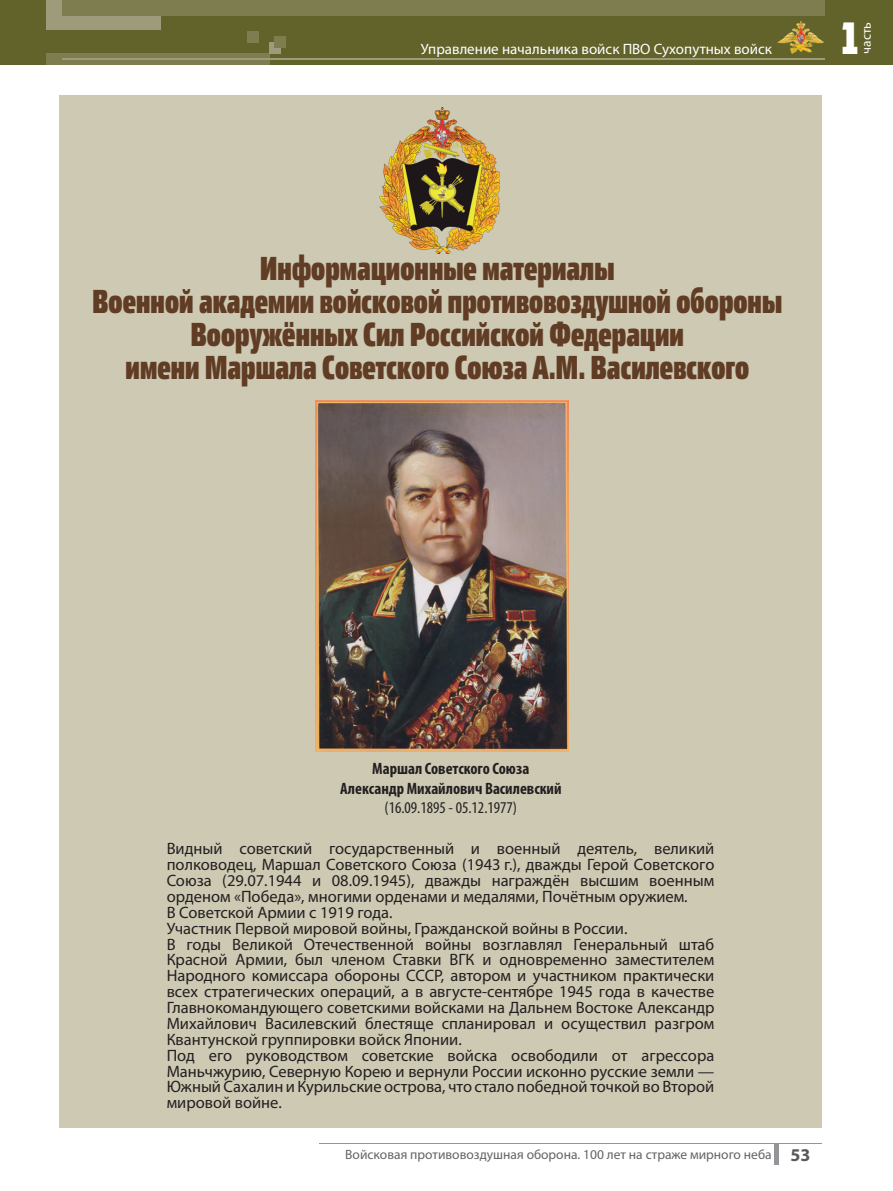
<style>
.page{position:relative;width:893px;height:1191px;background:#fff}
.page>*{position:absolute;margin:0;border:0;box-sizing:border-box;transform-origin:0 0}
.t1{font:900 45px "Haag Cy Compressed";color:#fff}
.t2{font:900 33px/33px "Haag Cy Compressed";letter-spacing:.005em;color:#613c25;text-align:center}
.t3{font:16.5px/15.9px "Myriad Pro";color:#231f20}
.t4{font:700 condensed 16.5px/19.5px "Myriad Pro";color:#231f20;text-align:center}
.t5{font:condensed 16.5px "Myriad Pro";color:#231f20}
.t6{font:15px "Myriad Pro";color:#fff}
.t7{font:13.5px "Myriad Pro";color:#636466}
.t8{font:13.35px "Myriad Pro";color:#fff}
.s1{font-weight:700;font-size:18px;color:#58595b}
</style>
<div class="page">
<hr style="left:319px;top:1142px;width:503px;height:1px;background:#939598">
<div style="left:774px;top:1143px;width:5px;height:22px;background:#939598"></div>
<div style="left:0;top:0;width:893px;height:64px;background:#62632b"></div>
<div style="left:47px;top:0;width:114px;height:29px;background:#9d9b79"></div>
<div style="left:62px;top:0;width:763px;height:16px;background:#7d7d50"></div>
<div style="left:46px;top:53px;width:224px;height:11px;background:#7d7d50"></div>
<hr style="left:62px;top:59px;width:763px;height:1px;background:#9d9b79">
<img style="left:778px;top:22px;width:46px;height:32px">
<div style="left:269px;top:42px;width:12px;height:11px;background:#9d9b79"></div>
<div style="left:275px;top:37px;width:11px;height:11px;background:#7d7d50"></div>
<div style="left:247px;top:31px;width:11px;height:11px;background:#7d7d50"></div>
<div style="left:60px;top:95px;width:761px;height:1032px;background:#cdc9b3"></div>
<img style="left:316px;top:400px;width:253px;height:351px">
<img style="left:380px;top:108px;width:119px;height:145px">
<p class="t6" style="left:421px;top:43px;width:353px">Управление начальника войск ПВО Сухопутных войск</p>
<h1 class="t1" style="left:839px;top:22px;width:22px">1</h1>
<p class="t8" style="left:861px;top:54px;width:33px;rotate:-90deg">часть</p>
<h2 class="t2" style="left:93px;top:255px;width:691px">Информационные материалы<br>Военной академии войсковой противовоздушной обороны Вооружённых Сил Российской Федерации<br>имени Маршала Советского Союза А.М. Василевского</h2>
<p class="t4" style="left:340px;top:760px;width:223px">Маршал Советского Союза<br>Александр Михайлович Василевский</p>
<p class="t5" style="left:384px;top:801px;width:134px">(16.09.1895 - 05.12.1977)</p>
<p class="t3" style="left:167px;top:842px;width:549px">Видный советский государственный и военный деятель, великий полководец, Маршал Советского Союза (1943 г.), дважды Герой Советского Союза (29.07.1944 и 08.09.1945), дважды награждён высшим военным орденом «Победа», многими орденами и медалями, Почётным оружием.<br>В Советской Армии с 1919 года.<br>Участник Первой мировой войны, Гражданской войны в России.<br>В годы Великой Отечественной войны возглавлял Генеральный штаб Красной Армии, был членом Ставки ВГК и одновременно заместителем Народного комиссара обороны СССР, автором и участником практически всех стратегических операций, а в августе-сентябре 1945 года в качестве Главнокомандующего советскими войсками на Дальнем Востоке Александр Михайлович Василевский блестяще спланировал и осуществил разгром Квантунской группировки войск Японии.<br>Под его руководством советские войска освободили от агрессора Маньчжурию, Северную Корею и вернули России исконно русские земли — Южный Сахалин и Курильские острова, что стало победной точкой во Второй мировой войне.</p>
<p class="t7" style="left:345px;top:1149px;width:467px">Войсковая противовоздушная оборона. 100 лет на страже мирного неба <span class="s1">53</span></p>
</div>
